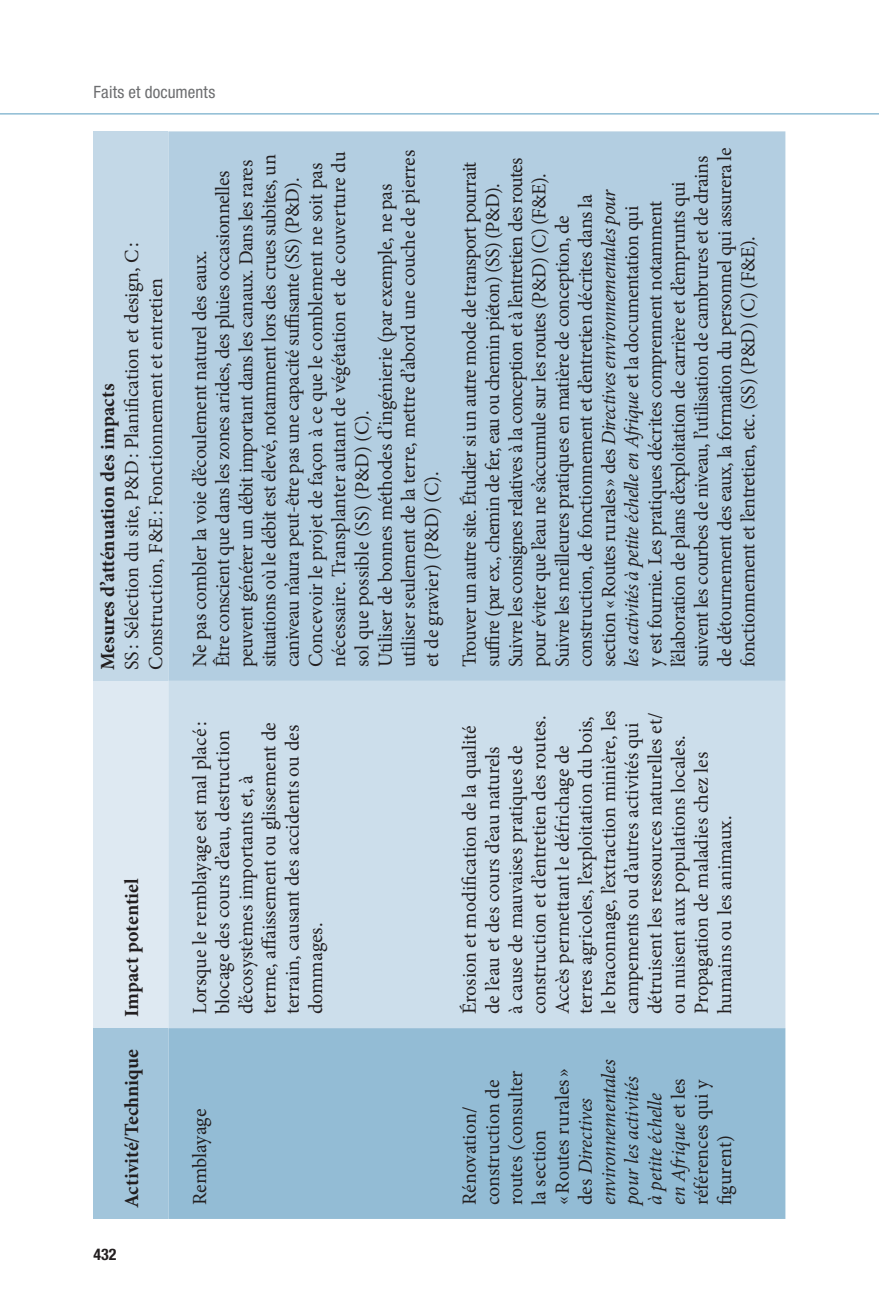
<style>
.page{position:relative;width:879px;height:1304px;background:#fff}
.page>*{position:absolute;margin:0;border:0;box-sizing:border-box;transform-origin:0 0}
.t1{font:20px/23.2px "Minion Pro";letter-spacing:-.015em;color:#231f20}
.t2{font:700 20px "Minion Pro";color:#231f20}
.t3{font:condensed 17px "Helvetica Neue";letter-spacing:.01em;color:#6d6e70}
.t4{font:700 condensed 16px "Helvetica Neue";color:#231f20}
.s1{font-style:italic}
</style>
<div class="page">
<hr style="left:0;top:113px;width:879px;height:1px;background:#569bbe">
<div style="left:94px;top:1028px;width:74px;height:191px;background:#a2c5db"></div>
<div style="left:94px;top:681px;width:74px;height:347px;background:#dee9f2"></div>
<div style="left:94px;top:131px;width:74px;height:550px;background:#c3d8e7"></div>
<div style="left:168px;top:1028px;width:617px;height:191px;background:#93bcd5"></div>
<div style="left:168px;top:681px;width:617px;height:347px;background:#ccdeeb"></div>
<div style="left:168px;top:131px;width:617px;height:550px;background:#b3cee1"></div>
<p class="t3" style="left:94px;top:86px;width:123px">Faits et documents</p>
<p class="t1" style="left:122px;top:670px;width:429px;line-height:24px;rotate:-90deg">SS : Sélection du site, P&amp;D : Planification et design, C :<br>Construction, F&amp;E : Fonctionnement et entretien</p>
<p class="t2" style="left:100px;top:670px;width:288px;rotate:-90deg">Mesures d’atténuation des impacts</p>
<p class="t2" style="left:124px;top:1017px;width:140px;rotate:-90deg">Impact potentiel</p>
<p class="t2" style="left:124px;top:1208px;width:161px;rotate:-90deg">Activité/Technique</p>
<p class="t4" style="left:94px;top:1248px;width:25px">432</p>
<p class="t1" style="left:190px;top:667px;width:518px;rotate:-90deg">Ne pas combler la voie d’écoulement naturel des eaux.<br>Être conscient que dans les zones arides, des pluies occasionnelles peuvent générer un débit important dans les canaux. Dans les rares situations où le débit est élevé, notamment lors des crues subites, un caniveau n’aura peut-être pas une capacité suffisante (SS) (P&amp;D).<br>Concevoir le projet de façon à ce que le comblement ne soit pas nécessaire. Transplanter autant de végétation et de couverture du sol que possible (SS) (P&amp;D) (C).<br>Utiliser de bonnes méthodes d’ingénierie (par exemple, ne pas utiliser seulement de la terre, mettre d’abord une couche de pierres et de gravier) (P&amp;D) (C).</p>
<p class="t1" style="left:459px;top:667px;width:521px;rotate:-90deg">Trouver un autre site. Étudier si un autre mode de transport pourrait suffire (par ex., chemin de fer, eau ou chemin piéton) (SS) (P&amp;D).<br>Suivre les consignes relatives à la conception et à l’entretien des routes pour éviter que l’eau ne s’accumule sur les routes (P&amp;D) (C) (F&amp;E).<br>Suivre les meilleures pratiques en matière de conception, de construction, de fonctionnement et d’entretien décrites dans la section « Routes rurales » des <span class="s1">Directives environnementales pour<br>les activités à petite échelle en Afrique</span> et la documentation qui<br>y est fournie. Les pratiques décrites comprennent notamment l’élaboration de plans d’exploitation de carrière et d’emprunts qui suivent les courbes de niveau, l’utilisation de cambrures et de drains de détournement des eaux, la formation du personnel qui assurera le fonctionnement et l’entretien, etc. (SS) (P&amp;D) (C) (F&amp;E).</p>
<p class="t1" style="left:190px;top:1014px;width:294px;rotate:-90deg">Lorsque le remblayage est mal placé : blocage des cours d’eau, destruction d’écosystèmes importants et, à terme, affaissement ou glissement de terrain, causant des accidents ou des dommages.</p>
<p class="t1" style="left:459px;top:1014px;width:306px;rotate:-90deg">Érosion et modification de la qualité de l’eau et des cours d’eau naturels<br>à cause de mauvaises pratiques de construction et d’entretien des routes.<br>Accès permettant le défrichage de terres agricoles, l’exploitation du bois, le braconnage, l’extraction minière, les campements ou d’autres activités qui détruisent les ressources naturelles et/ ou nuisent aux populations locales.<br>Propagation de maladies chez les humains ou les animaux.</p>
<p class="t1" style="left:190px;top:1205px;width:98px;rotate:-90deg">Remblayage</p>
<p class="t1" style="left:459px;top:1205px;width:148px;rotate:-90deg">Rénovation/ construction de routes (consulter la section<br>« Routes rurales » des <span class="s1">Directives environnementales pour les activités<br>à petite échelle<br>en Afrique</span> et les références qui y figurent)</p>
</div>
